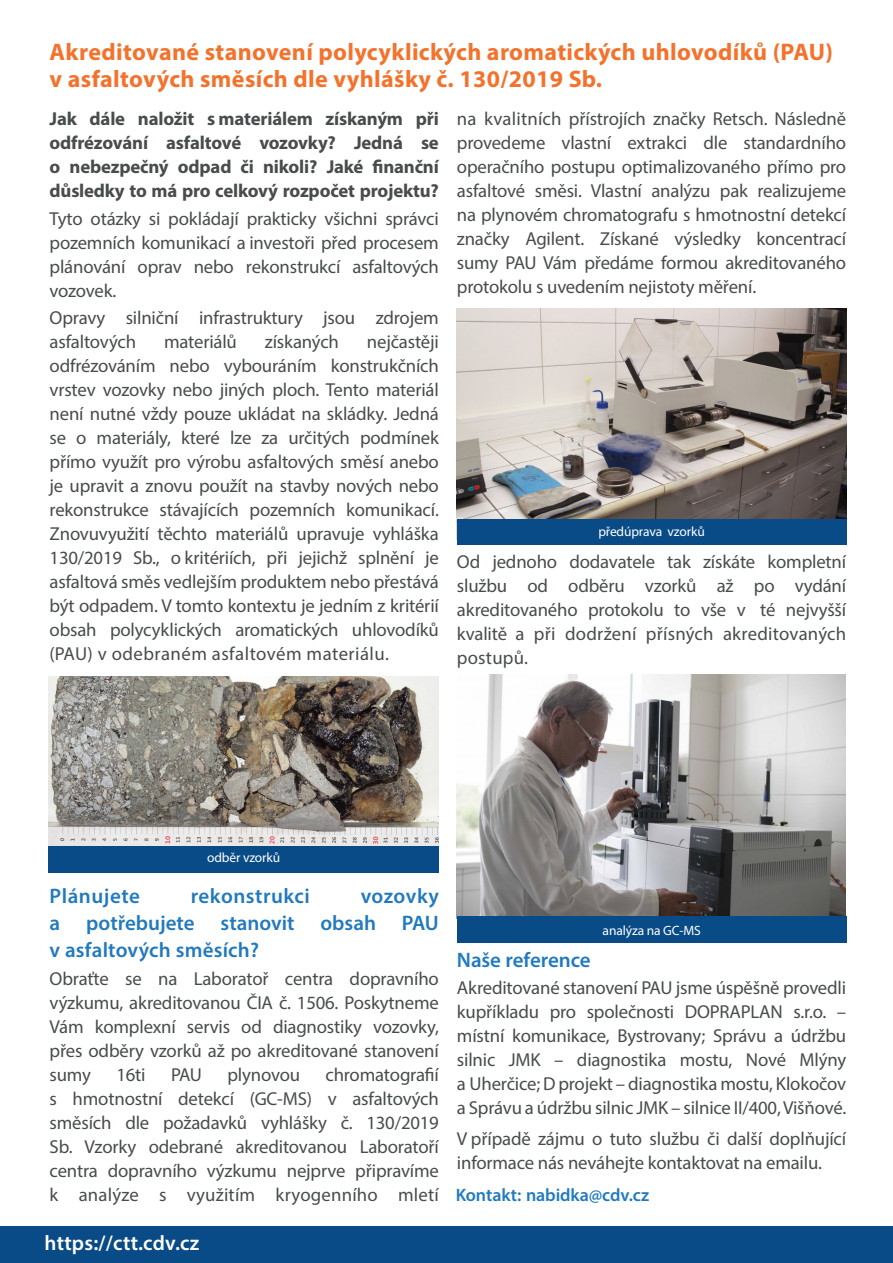
<style>
.page{position:relative;width:893px;height:1263px;background:#fff}
.page>*{position:absolute;margin:0;border:0;box-sizing:border-box;transform-origin:0 0}
.t1{font:700 24px/27px "Myriad Pro";letter-spacing:.015em;color:#f3732d}
.t2{font:600 21px/27px "Myriad Pro";color:#217abe;text-align:justify}
.t3{font:600 21px "Myriad Pro";letter-spacing:.025em;color:#217abe}
.t4{font:600 21px "Myriad Pro";letter-spacing:.01em;color:#fff}
.t5{font:18.75px/24px "Myriad Pro";letter-spacing:-.01em;color:#484c4c;text-align:justify}
.t6{font:700 18.75px/24px "Myriad Pro";letter-spacing:-.01em;color:#484c4c;text-align:justify}
.t7{font:600 18px "Myriad Pro";letter-spacing:-.005em;color:#217abe}
.t8{font:13.5px "Myriad Pro";letter-spacing:-.01em;color:#fff}
</style>
<div class="page">
<div style="left:0;top:1226px;width:893px;height:37px;background:#094b86"></div>
<img style="left:48px;top:676px;width:391px;height:170px">
<div style="left:48px;top:846px;width:391px;height:27px;background:#094b86"></div>
<img style="left:457px;top:308px;width:389px;height:211px">
<div style="left:457px;top:519px;width:389px;height:26px;background:#094b86"></div>
<img style="left:457px;top:674px;width:388px;height:242px">
<div style="left:457px;top:916px;width:389px;height:27px;background:#094b86"></div>
<p class="t1" style="left:50px;top:38px;width:785px">Akreditované stanovení polycyklických aromatických uhlovodíků (PAU) v asfaltových směsích dle vyhlášky č. 130/2019 Sb.</p>
<p class="t6" style="left:50px;top:106px;width:391px">Jak dále naložit s materiálem získaným při odfrézování asfaltové vozovky? Jedná se o nebezpečný odpad či nikoli? Jaké finanční důsledky to má pro celkový rozpočet projektu?</p>
<p class="t5" style="left:50px;top:207px;width:391px">Tyto otázky si pokládají prakticky všichni správci pozemních komunikací a investoři před procesem plánování oprav nebo rekonstrukcí asfaltových vozovek.</p>
<p class="t5" style="left:50px;top:305px;width:391px">Opravy silniční infrastruktury jsou zdrojem asfaltových</p>
<p class="t5" style="left:164px;top:329px;width:74px">materiálů</p>
<p class="t5" style="left:265px;top:329px;width:76px">získaných</p>
<p class="t5" style="left:50px;top:329px;width:391px;text-indent:317px">nejčastěji odfrézováním nebo vybouráním konstrukčních vrstev vozovky nebo jiných ploch. Tento materiál není nutné vždy pouze ukládat na skládky. Jedná se o materiály, které lze za určitých podmínek přímo využít pro výrobu asfaltových směsí anebo je upravit a znovu použít na stavby nových nebo rekonstrukce stávajících pozemních komunikací.<br>Znovuvyužití těchto materiálů upravuje vyhláška 130/2019 Sb., o kritériích, při jejichž splnění je asfaltová směs vedlejším produktem nebo přestává být odpadem. V tomto kontextu je jedním z kritérií obsah polycyklických aromatických uhlovodíků (PAU) v odebraném asfaltovém materiálu.</p>
<p class="t5" style="left:457px;top:106px;width:391px">na kvalitních přístrojích značky Retsch. Následně provedeme vlastní extrakci dle standardního operačního postupu optimalizovaného přímo pro asfaltové směsi. Vlastní analýzu pak realizujeme na plynovém chromatografu s hmotnostní detekcí značky Agilent. Získané výsledky koncentrací sumy PAU Vám předáme formou akreditovaného protokolu s uvedením nejistoty měření.</p>
<p class="t8" style="left:598px;top:523px;width:108px">předúprava vzorků</p>
<p class="t5" style="left:457px;top:549px;width:391px">Od jednoho dodavatele tak získáte kompletní službu od odběru vzorků až po vydání akreditovaného protokolu to vše v té nejvyšší kvalitě a při dodržení přísných akreditovaných postupů.</p>
<p class="t8" style="left:207px;top:849px;width:75px">odběr vzorků</p>
<p class="t2" style="left:50px;top:882px;width:391px;text-indent:311px">vozovky a potřebujete stanovit obsah PAU v asfaltových směsích?</p>
<p class="t5" style="left:50px;top:966px;width:391px">Obraťte se na Laboratoř centra dopravního výzkumu, akreditovanou ČIA č. 1506. Poskytneme Vám komplexní servis od diagnostiky vozovky, přes odběry vzorků až po akreditované stanovení sumy</p>
<p class="t3" style="left:50px;top:882px;width:92px">Plánujete</p>
<p class="t3" style="left:191px;top:882px;width:121px">rekonstrukci</p>
<p class="t5" style="left:50px;top:1062px;width:391px;text-indent:276px">chromatografií s hmotnostní detekcí (GC-MS) v asfaltových směsích dle požadavků vyhlášky č. 130/2019<br>Sb. Vzorky odebrané akreditovanou Laboratoří centra dopravního výzkumu nejprve připravíme k analýze s využitím kryogenního mletí</p>
<p class="t5" style="left:116px;top:1062px;width:31px">16ti</p>
<p class="t5" style="left:171px;top:1062px;width:33px">PAU</p>
<p class="t5" style="left:227px;top:1062px;width:74px">plynovou</p>
<p class="t4" style="left:45px;top:1230px;width:156px">https://ctt.cdv.cz</p>
<p class="t8" style="left:603px;top:922px;width:100px">analýza na GC-MS</p>
<p class="t2" style="left:457px;top:945px;width:135px">Naše reference</p>
<p class="t5" style="left:457px;top:976px;width:391px">Akreditované stanovení PAU jsme úspěšně provedli kupříkladu pro společnosti DOPRAPLAN s.r.o. – místní komunikace, Bystrovany; Správu a údržbu silnic JMK – diagnostika mostu, Nové Mlýny a Uherčice; D projekt – diagnostika mostu, Klokočov a Správu a údržbu silnic JMK – silnice II/400, Višňové.</p>
<p class="t5" style="left:457px;top:1126px;width:391px">V případě zájmu o tuto službu či další doplňující informace nás neváhejte kontaktovat na emailu.</p>
<p class="t7" style="left:456px;top:1183px;width:195px">Kontakt: nabidka@cdv.cz</p>
</div>
